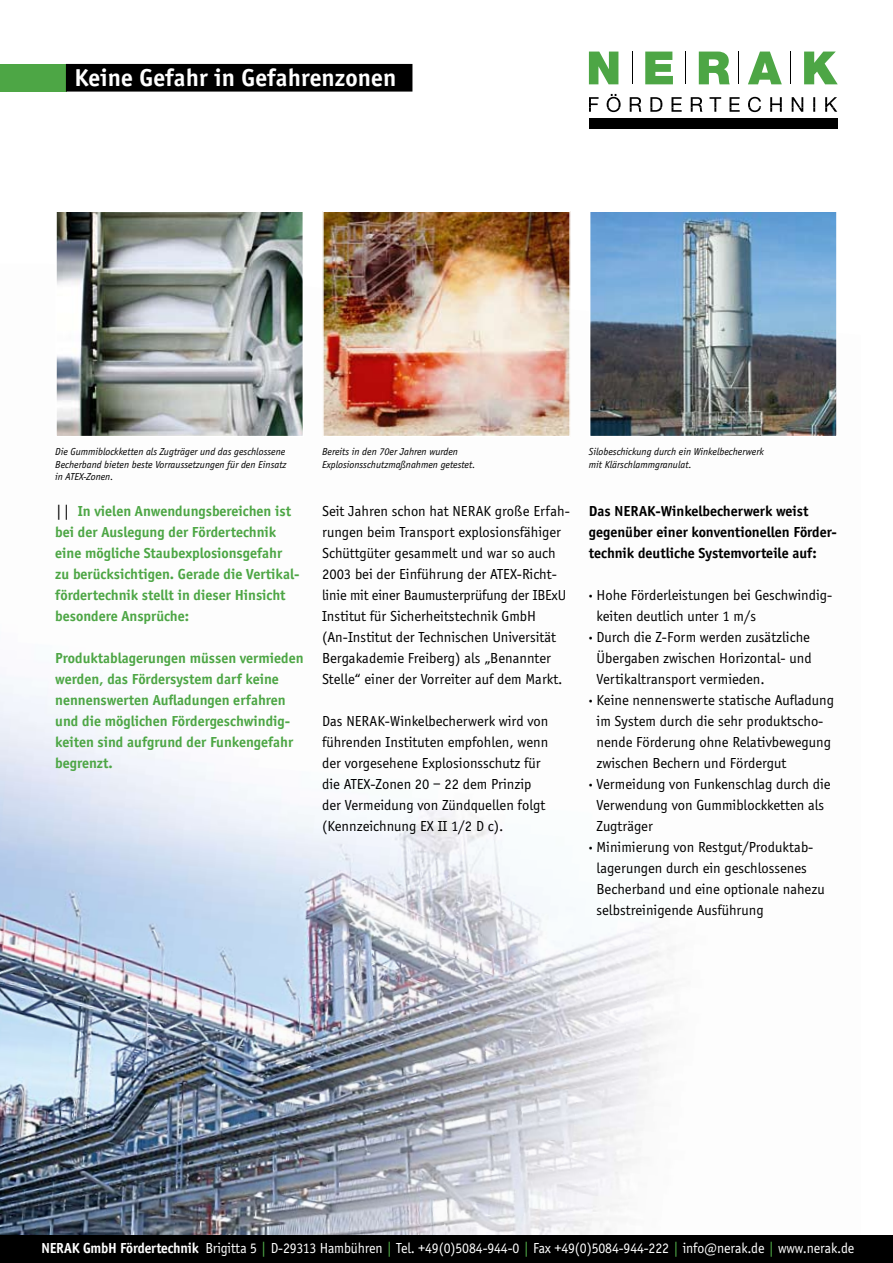
<style>
.page{position:relative;width:893px;height:1263px;background:#fff}
.page>*{position:absolute;margin:0;border:0;box-sizing:border-box;transform-origin:0 0}
.t1{font:700 25.2px "Officina Sans";letter-spacing:.005em;color:#fff}
.t2{font:15px/21px "Officina Sans";color:#000}
.t3{font:700 15px/21px "Officina Sans";color:#4da645}
.t4{font:15px "Officina Sans";letter-spacing:-.01em;color:#fff;scale:.95 1}
.t5{font:700 15px/21px "Officina Sans";color:#000}
.t6{font:italic 10.5px/12.6px "Officina Sans";color:#000}
.s1{font-weight:400;color:#000}
.s2{font-family:"Myriad Pro";font-weight:700}
.s3{font-weight:700}
.s4{color:#4da645}
</style>
<div class="page">
<img style="left:0;top:683px;width:673px;height:552px">
<img style="left:58px;top:213px;width:243px;height:221px">
<div style="left:55px;top:210px;width:249px;height:227px;border:2px solid #fff"></div>
<img style="left:325px;top:213px;width:243px;height:221px">
<div style="left:322px;top:210px;width:249px;height:227px;border:2px solid #fff"></div>
<img style="left:592px;top:213px;width:243px;height:221px">
<div style="left:589px;top:210px;width:249px;height:227px;border:2px solid #fff"></div>
<div style="left:0;top:1235px;width:893px;height:28px;background:#000"></div>
<div style="left:0;top:64px;width:66px;height:28px;background:#4da645"></div>
<div style="left:67px;top:65px;width:345px;height:26px;background:#000"></div>
<div style="left:66px;top:64px;width:346px;height:28px;border:2px solid #000"></div>
<hr style="left:632px;top:52px;width:1px;height:32px;background:#000">
<hr style="left:685px;top:52px;width:1px;height:32px;background:#000">
<hr style="left:738px;top:52px;width:1px;height:32px;background:#000">
<hr style="left:790px;top:52px;width:1px;height:32px;background:#000">
<svg style="left:589px;top:52px;width:29px;height:32px"></svg>
<svg style="left:645px;top:52px;width:28px;height:32px"></svg>
<svg style="left:699px;top:52px;width:31px;height:32px"></svg>
<svg style="left:748px;top:52px;width:34px;height:32px"></svg>
<svg style="left:804px;top:52px;width:34px;height:32px"></svg>
<svg style="left:589px;top:94px;width:248px;height:18px"></svg>
<div style="left:589px;top:118px;width:248px;height:11px;background:#000"></div>
<h1 class="t1" style="left:74px;top:62px;width:323px">Keine Gefahr in Gefahrenzonen</h1>
<p class="t6" style="left:55px;top:445px;width:233px;text-align:justify">Die Gummiblockketten als Zugträger und das geschlossene Becherband bieten beste Vorraussetzungen für den Einsatz in ATEX-Zonen.</p>
<p class="t6" style="left:322px;top:445px;width:155px">Bereits in den 70er Jahren wurden<br>Explosionsschutzmaßnahmen getestet.</p>
<p class="t6" style="left:589px;top:445px;width:176px">Silobeschickung durch ein Winkelbecherwerk mit Klärschlammgranulat.</p>
<p class="t3" style="left:55px;top:500px;width:246px"><span class="s1">||</span> In vielen Anwendungsbereichen ist bei der Auslegung der Fördertechnik eine mögliche Staubexplosionsgefahr zu berücksichtigen. Gerade die Vertikal&shy;fördertechnik stellt in dieser Hinsicht besondere Ansprüche:</p>
<p class="t3" style="left:55px;top:647px;width:250px">Produktablagerungen müssen vermieden werden, das Fördersystem darf keine nennenswerten Aufladungen erfahren und die möglichen Fördergeschwindig&shy;keiten sind aufgrund der Funkengefahr begrenzt.</p>
<p class="t5" style="left:589px;top:500px;width:250px">Das NERAK-Winkelbecherwerk weist gegenüber einer konventionellen Förder&shy;technik deutliche Systemvorteile auf:</p>
<p class="t2" style="left:589px;top:585px;width:245px"><span class="s2">·</span> Hohe Förderleistungen bei Geschwindig-</p>
<p class="t2" style="left:597px;top:606px;width:161px">keiten deutlich unter 1 m/s</p>
<p class="t2" style="left:589px;top:627px;width:223px"><span class="s2">·</span> Durch die Z-Form werden zusätzliche</p>
<p class="t2" style="left:597px;top:648px;width:217px">Übergaben zwischen Horizontal- und</p>
<p class="t2" style="left:597px;top:669px;width:170px">Vertikaltransport vermieden.</p>
<p class="t2" style="left:589px;top:690px;width:247px"><span class="s2">·</span> Keine nennenswerte statische Aufladung</p>
<p class="t2" style="left:597px;top:711px;width:228px">im System durch die sehr produktscho-</p>
<p class="t2" style="left:597px;top:732px;width:236px">nende Förderung ohne Relativbewegung</p>
<p class="t2" style="left:597px;top:753px;width:191px">zwischen Bechern und Fördergut</p>
<p class="t2" style="left:589px;top:774px;width:243px"><span class="s2">·</span> Vermeidung von Funkenschlag durch die</p>
<p class="t2" style="left:597px;top:795px;width:229px">Verwendung von Gummiblockketten als</p>
<p class="t2" style="left:597px;top:816px;width:58px">Zugträger</p>
<p class="t2" style="left:589px;top:837px;width:226px"><span class="s2">·</span> Minimierung von Restgut/Produktab-</p>
<p class="t2" style="left:597px;top:858px;width:212px">lagerungen durch ein geschlossenes</p>
<p class="t2" style="left:597px;top:879px;width:230px">Becherband und eine optionale nahezu</p>
<p class="t2" style="left:597px;top:900px;width:169px">selbstreinigende Ausführung</p>
<p class="t2" style="left:322px;top:501px;width:249px">Seit Jahren schon hat NERAK große Erfah&shy;rungen beim Transport explosionsfähiger Schüttgüter gesammelt und war so auch 2003 bei der Einführung der ATEX-Richt&shy;linie mit einer Baumusterprüfung der IBExU Institut für Sicherheitstechnik GmbH (An-Institut der Technischen Universität Bergakademie Freiberg) als „Benannter Stelle“ einer der Vorreiter auf dem Markt.</p>
<p class="t2" style="left:322px;top:711px;width:228px">Das NERAK-Winkelbecherwerk wird von führenden Instituten empfohlen, wenn der vorgesehene Explosionsschutz für die ATEX-Zonen 20 – 22 dem Prinzip der Vermeidung von Zündquellen folgt (Kennzeichnung EX II 1/2 D c).</p>
<p class="t4" style="left:41px;top:1240px;width:857px"><span class="s3">NERAK GmbH Fördertechnik</span> Brigitta 5 <span class="s4">|</span> D-29313 Hambühren <span class="s4">|</span> Tel. +49(0)5084-944-0 <span class="s4">|</span> Fax +49(0)5084-944-222 <span class="s4">|</span> info@nerak.de <span class="s4">|</span> www.nerak.de</p>
</div>
